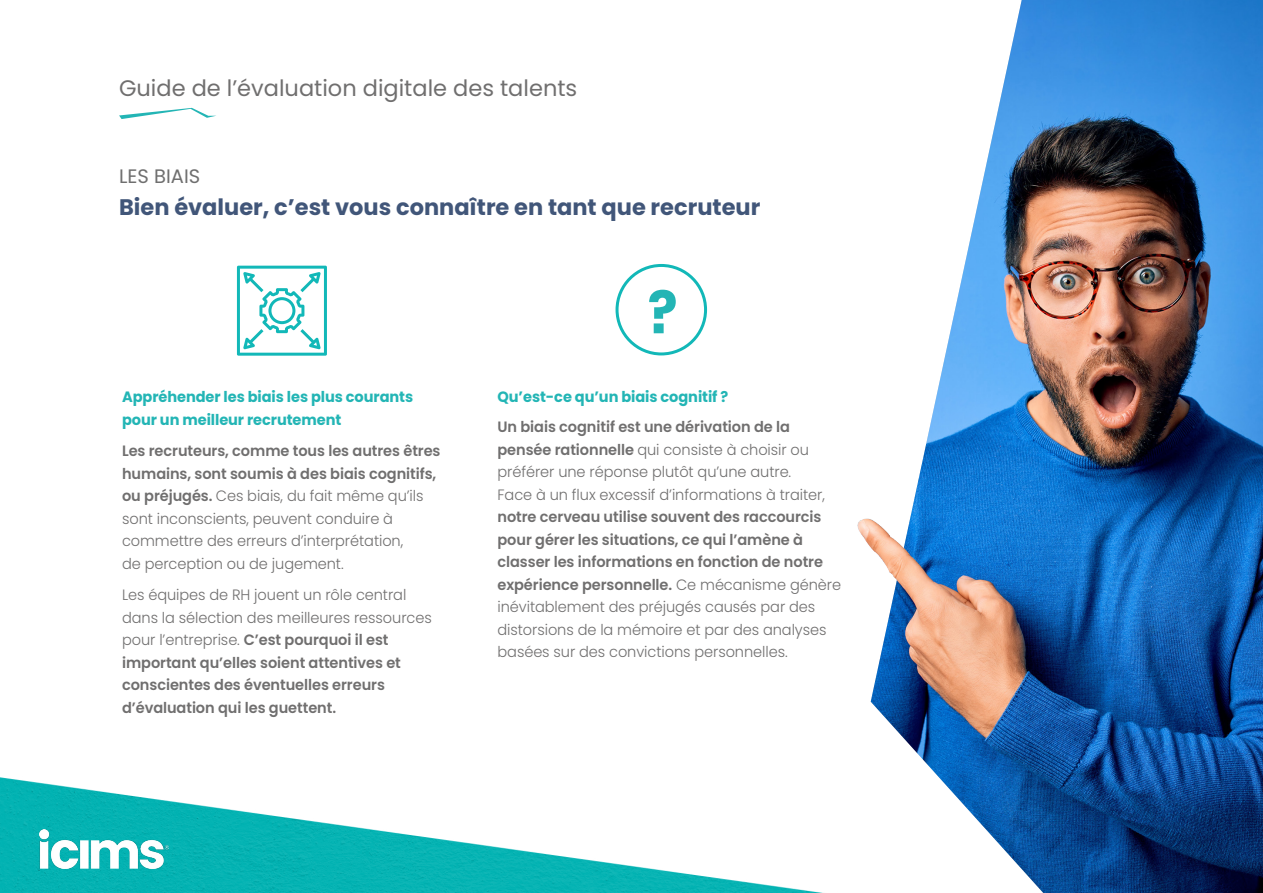
<style>
.page{position:relative;width:1263px;height:893px;background:#fff}
.page>*{position:absolute;margin:0;border:0;box-sizing:border-box;transform-origin:0 0}
.t1{font:700 22.5px "Poppins";color:#415679}
.t2{font:22.5px "Poppins";color:#706f6f}
.t3{font:19.5px "Poppins";color:#6f6f6f}
.t4{font:600 15px/22.5px "Poppins";letter-spacing:-.005em;color:#706f6f}
.t5{font:300 15px/22.5px "Poppins";letter-spacing:-.005em;color:#706f6f}
.t6{font:700 15px/22.5px "Poppins";letter-spacing:-.005em;color:#23b5b5}
.s1{font-weight:600}
.s2{font-weight:300}
</style>
<div class="page">
<img style="left:0;top:777px;width:823px;height:116px">
<svg style="left:119px;top:108px;width:97px;height:11px"></svg>
<img style="left:871px;top:0;width:392px;height:893px">
<img style="left:857px;top:496px;width:109px;height:174px">
<img style="left:39px;top:829px;width:129px;height:39px">
<svg style="left:649px;top:290px;width:27px;height:43px"></svg>
<svg style="left:237px;top:266px;width:90px;height:90px"></svg>
<div style="left:615px;top:264px;width:92px;height:91px;border:3px solid #12b8b8;border-radius:50%"></div>
<h1 class="t2" style="left:119px;top:75px;width:460px">Guide de l’évaluation digitale des talents</h1>
<h2 class="t3" style="left:119px;top:165px;width:83px">LES BIAIS</h2>
<h1 class="t1" style="left:119px;top:194px;width:643px">Bien évaluer, c’est vous connaître en tant que recruteur</h1>
<p class="t6" style="left:122px;top:386px;width:293px">Appréhender les biais les plus courants pour un meilleur recrutement</p>
<p class="t5" style="left:122px;top:440px;width:320px"><span class="s1">Les recruteurs, comme tous les autres êtres humains, sont soumis à des biais cognitifs, ou préjugés.</span> Ces biais, du fait même qu’ils sont inconscients, peuvent conduire à commettre des erreurs d’interprétation,<br>de perception ou de jugement.</p>
<p class="t4" style="left:122px;top:584px;width:311px"><span class="s2">Les équipes de RH jouent un rôle central dans la sélection des meilleures ressources pour l’entreprise.</span> C’est pourquoi il est important qu’elles soient attentives et conscientes des éventuelles erreurs d’évaluation qui les guettent.</p>
<p class="t6" style="left:497px;top:386px;width:232px">Qu’est-ce qu’un biais cognitif ?</p>
<p class="t5" style="left:497px;top:416px;width:329px"><span class="s1">Un biais cognitif est une dérivation de la pensée rationnelle</span> qui consiste à choisir ou préférer une réponse plutôt qu’une autre.<br>Face à un flux excessif d’informations à traiter,</p>
<p class="t4" style="left:497px;top:506px;width:345px">notre cerveau utilise souvent des raccourcis pour gérer les situations, ce qui l’amène à classer les informations en fonction de notre expérience personnelle. <span class="s2">Ce mécanisme génère inévitablement des préjugés causés par des distorsions de la mémoire et par des analyses basées sur des convictions personnelles.</span></p>
</div>
